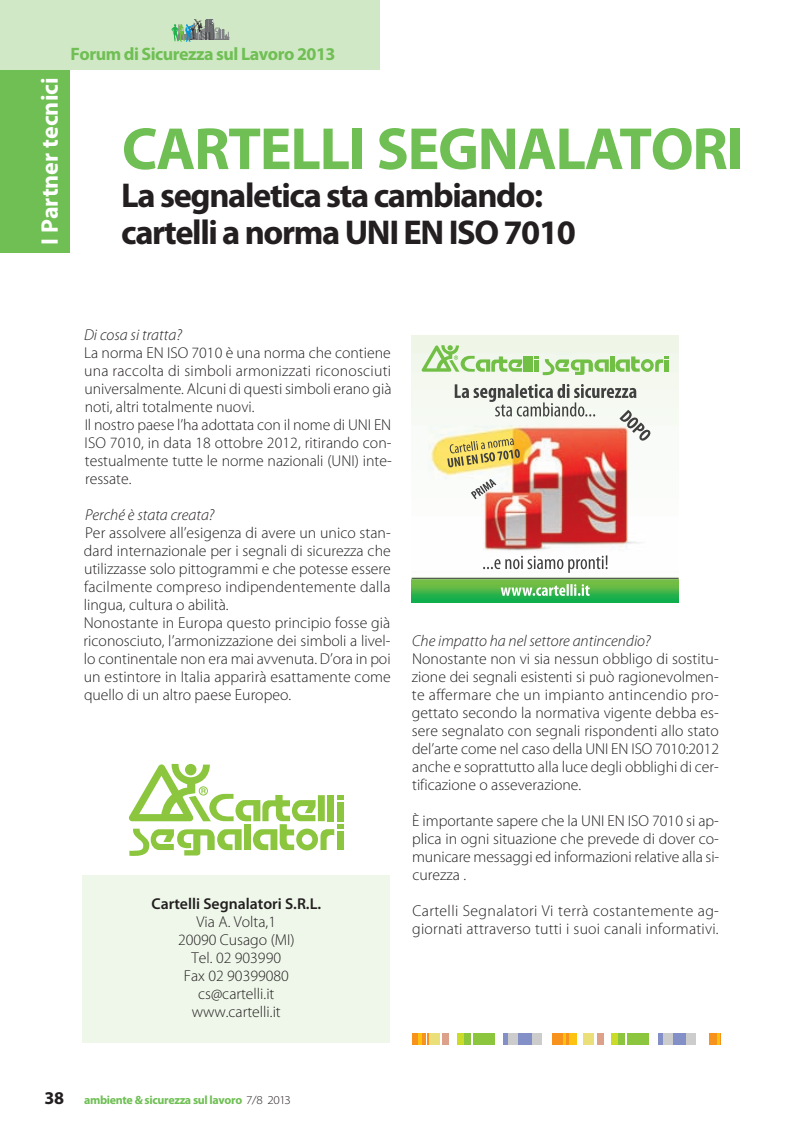
<style>
.page{position:relative;width:803px;height:1144px;background:#fff}
.page>*{position:absolute;margin:0;border:0;box-sizing:border-box;transform-origin:0 0}
.t1{font:700 60px "Myriad Pro";letter-spacing:-.025em;color:#6fbf54}
.t2{font:700 34.5px/37.5px "Myriad Pro";letter-spacing:-.04em;color:#231f20}
.t3{font:700 24px "Myriad Pro";color:#fff}
.t4{font:700 18px "Myriad Pro";letter-spacing:-.03em;color:#6fbf54}
.t5{font:300 15.75px/18px "Myriad Pro";color:#231f20}
.t6{font:italic 300 15.75px "Myriad Pro";color:#231f20}
.t7{font:600 15.75px "Myriad Pro";color:#231f20}
.t8{font:700 12px "Myriad Pro";letter-spacing:-.03em;color:#6fbf54}
.s1{font-size:18px;color:#231f20}
.s2{font-weight:300;font-stretch:semi-expanded;color:#231f20}
</style>
<div class="page">
<div style="left:0;top:0;width:70px;height:253px;background:#6fbf54"></div>
<div style="left:0;top:0;width:380px;height:70px;background:#d1e8c6"></div>
<svg style="left:171px;top:19px;width:58px;height:23px"></svg>
<svg style="left:129px;top:763px;width:215px;height:93px"></svg>
<div style="left:83px;top:875px;width:307px;height:167px;background:#eff7ea"></div>
<div style="left:412px;top:1032px;width:17px;height:12px;background:#f7931d"></div>
<hr style="left:418px;top:1032px;width:4px;height:12px;background:#fec210">
<svg style="left:426px;top:1032px;width:1px;height:12px"></svg>
<div style="left:429px;top:1032px;width:10px;height:12px;background:#ebdf79"></div>
<div style="left:457px;top:1032px;width:7px;height:12px;background:#cadb2a"></div>
<div style="left:442px;top:1032px;width:7px;height:12px;background:#dca188"></div>
<div style="left:464px;top:1032px;width:30px;height:12px;background:#8bc63e"></div>
<svg style="left:471px;top:1032px;width:1px;height:12px"></svg>
<div style="left:503px;top:1032px;width:32px;height:12px;background:#838fc7"></div>
<div style="left:509px;top:1032px;width:9px;height:12px;background:#ccc"></div>
<div style="left:532px;top:1032px;width:9px;height:12px;background:#ccc"></div>
<div style="left:552px;top:1032px;width:18px;height:12px;background:#f7931d"></div>
<svg style="left:563px;top:1032px;width:2px;height:12px"></svg>
<div style="left:569px;top:1032px;width:8px;height:12px;background:#fec210"></div>
<div style="left:584px;top:1032px;width:10px;height:12px;background:#ebdf79"></div>
<div style="left:611px;top:1032px;width:7px;height:12px;background:#cadb2a"></div>
<div style="left:597px;top:1032px;width:6px;height:12px;background:#dca188"></div>
<div style="left:618px;top:1032px;width:31px;height:12px;background:#8bc63e"></div>
<svg style="left:625px;top:1032px;width:2px;height:12px"></svg>
<div style="left:658px;top:1032px;width:31px;height:12px;background:#838fc7"></div>
<div style="left:663px;top:1032px;width:9px;height:12px;background:#ccc"></div>
<div style="left:687px;top:1032px;width:9px;height:12px;background:#ccc"></div>
<div style="left:709px;top:1032px;width:12px;height:12px;background:#f7931d"></div>
<svg style="left:717px;top:1032px;width:3px;height:12px"></svg>
<img style="left:412px;top:335px;width:267px;height:267px">
<hr style="left:610px;top:356px;width:4px;height:15px;background:#71bf44">
<hr style="left:523px;top:356px;width:4px;height:15px;background:#71bf44">
<hr style="left:529px;top:356px;width:4px;height:15px;background:#71bf44">
<svg style="left:615px;top:356px;width:54px;height:16px"></svg>
<svg style="left:534px;top:356px;width:75px;height:20px"></svg>
<svg style="left:422px;top:345px;width:100px;height:27px;background:#c2e2af"></svg>
<svg style="left:483px;top:555px;width:125px;height:17px"></svg>
<svg style="left:501px;top:584px;width:89px;height:11px"></svg>
<hr style="left:412px;top:578px;width:266px;height:1px;background:#404040">
<svg style="left:471px;top:478px;width:25px;height:21px"></svg>
<svg style="left:447px;top:384px;width:205px;height:83px"></svg>
<h3 class="t3" style="left:41px;top:245px;width:169px;rotate:-90deg">I Partner tecnici</h3>
<p class="t4" style="left:71px;top:47px;width:266px">Forum di Sicurezza sul Lavoro 2013</p>
<h1 class="t1" style="left:122px;top:126px;width:623px">CARTELLI SEGNALATORI</h1>
<h2 class="t2" style="left:121px;top:179px;width:456px">La segnaletica sta cambiando: cartelli a norma UNI EN ISO 7010</h2>
<p class="t6" style="left:84px;top:328px;width:99px">Di cosa si tratta?</p>
<p class="t5" style="left:84px;top:344px;width:309px">La norma EN ISO 7010 è una norma che contiene una raccolta di simboli armonizzati riconosciuti universalmente. Alcuni di questi simboli erano già noti, altri totalmente nuovi.<br>Il nostro paese l’ha adottata con il nome di UNI EN ISO 7010, in data 18 ottobre 2012, ritirando con&shy;testualmente tutte le norme nazionali (UNI) inte&shy;ressate.</p>
<p class="t6" style="left:85px;top:508px;width:131px">Perché è stata creata?</p>
<p class="t5" style="left:84px;top:524px;width:309px">Per assolvere all’esigenza di avere un unico stan&shy;dard internazionale per i segnali di sicurezza che utilizzasse solo pittogrammi e che potesse essere facilmente compreso indipendentemente dalla lingua, cultura o abilità.<br>Nonostante in Europa questo principio fosse già riconosciuto, l’armonizzazione dei simboli a livel&shy;lo continentale non era mai avvenuta. D’ora in poi un estintore in Italia apparirà esattamente come quello di un altro paese Europeo.</p>
<p class="t7" style="left:151px;top:897px;width:171px">Cartelli Segnalatori S.R.L.</p>
<p class="t5" style="left:178px;top:913px;width:118px;text-align:center">Via A. Volta,1<br>20090 Cusago (MI)<br>Tel. 02 903990<br>Fax 02 90399080 cs@cartelli.it www.cartelli.it</p>
<p class="t6" style="left:412px;top:634px;width:240px">Che impatto ha nel settore antincendio?</p>
<p class="t5" style="left:412px;top:650px;width:309px;text-align:justify">Nonostante non vi sia nessun obbligo di sostitu&shy;zione dei segnali esistenti si può ragionevolmen&shy;te affermare che un impianto antincendio pro&shy;gettato secondo la normativa vigente debba es&shy;sere segnalato con segnali rispondenti allo stato del’arte come nel caso della UNI EN ISO 7010:2012 anche e soprattutto alla luce degli obblighi di cer&shy;tificazione o asseverazione.</p>
<p class="t5" style="left:412px;top:812px;width:309px;text-align:justify">È importante sapere che la UNI EN ISO 7010 si ap&shy;plica in ogni situazione che prevede di dover co&shy;municare messaggi ed informazioni relative alla si&shy;curezza .</p>
<p class="t5" style="left:412px;top:902px;width:308px">Cartelli Segnalatori Vi terrà costantemente ag&shy;giornati attraverso tutti i suoi canali informativi.</p>
<p class="t8" style="left:45px;top:1094px;width:248px"><span class="s1">38</span> ambiente &amp; sicurezza sul lavoro <span class="s2">7/8 2013</span></p>
</div>
